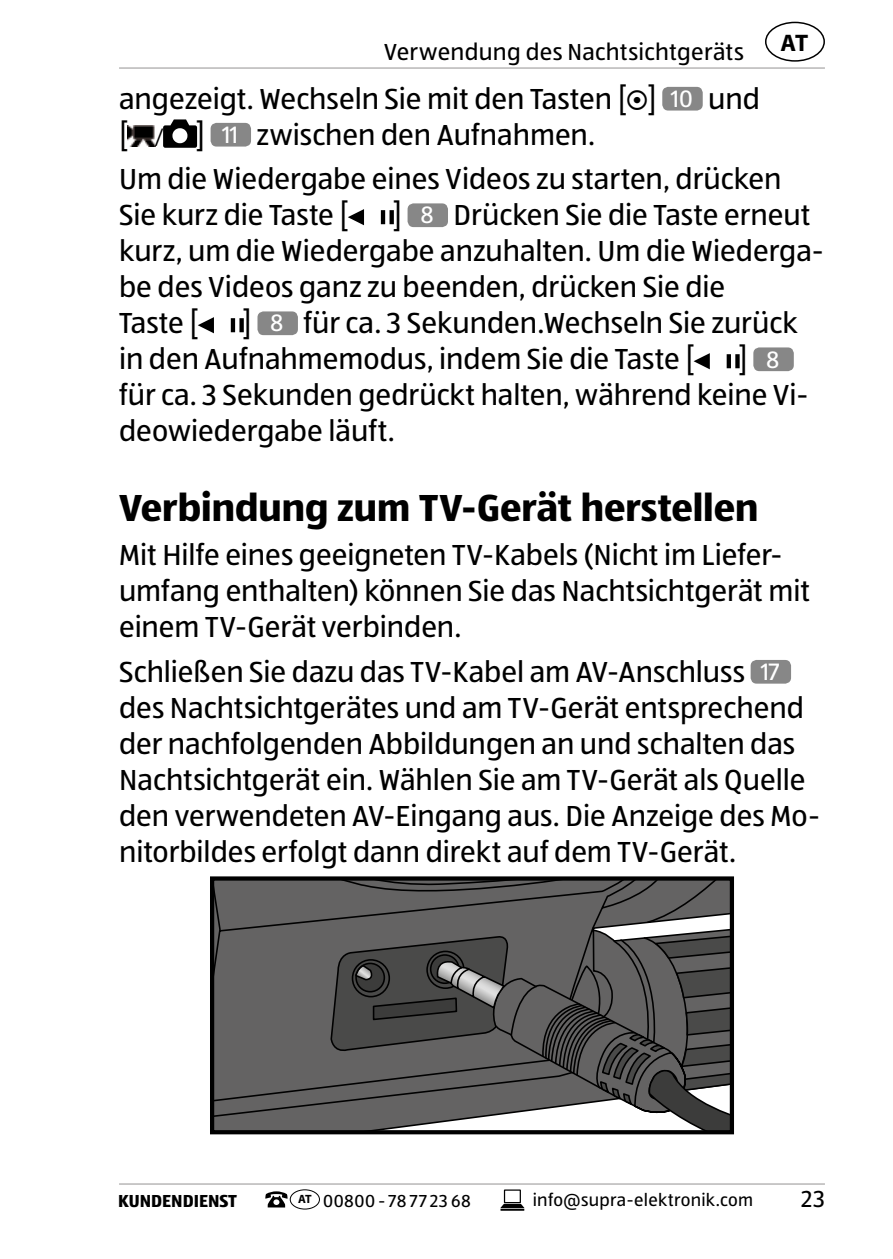
<style>
.page{position:relative;width:893px;height:1259px;background:#fff}
.page>*{position:absolute;margin:0;border:0;box-sizing:border-box;transform-origin:0 0}
.t1{font:700 39px "ALDISUEDOT";color:#000}
.t2{font:30px/36px "ALDISUEDOT";color:#000}
.t3{font:24px "ALDISUEDOT";letter-spacing:.015em;color:#000}
.t4{font:700 24px "Myriad Pro";color:#000}
.t5{font:18px "ALDISUEDOT";letter-spacing:.015em;color:#000}
.t6{font:700 18px "ALDISUEDOT";color:#000}
.s1{font-size:24.6px;color:#fff}
.s2{font-family:"Myriad Pro";font-size:24px}
</style>
<div class="page">
<svg style="left:265px;top:1191px;width:23px;height:16px"></svg>
<div style="left:290px;top:1189px;width:30px;height:20px;border:1px solid #000;border-radius:50%"></div>
<div style="left:765px;top:22px;width:60px;height:40px;border:2px solid #000;border-radius:50%"></div>
<hr style="left:119px;top:67px;width:706px;height:2px;background:#b8b7b7">
<hr style="left:119px;top:1183px;width:706px;height:1px;background:#b8b7b7">
<svg style="left:500px;top:1189px;width:24px;height:21px"></svg>
<div style="left:662px;top:87px;width:41px;height:24px;background:#878787;border-radius:6px"></div>
<img style="left:127px;top:125px;width:28px;height:21px">
<svg style="left:163px;top:119px;width:34px;height:29px"></svg>
<div style="left:211px;top:123px;width:40px;height:24px;background:#878787;border-radius:6px"></div>
<svg style="left:348px;top:209px;width:16px;height:16px"></svg>
<div style="left:389px;top:210px;width:5px;height:14px;background:#000"></div>
<hr style="left:381px;top:210px;width:4px;height:14px;background:#000">
<div style="left:408px;top:203px;width:40px;height:24px;background:#878787;border-radius:6px"></div>
<svg style="left:198px;top:317px;width:16px;height:16px"></svg>
<div style="left:239px;top:318px;width:5px;height:14px;background:#000"></div>
<hr style="left:231px;top:318px;width:4px;height:14px;background:#000">
<div style="left:257px;top:311px;width:41px;height:24px;background:#878787;border-radius:6px"></div>
<svg style="left:694px;top:353px;width:16px;height:16px"></svg>
<div style="left:735px;top:354px;width:5px;height:14px;background:#000"></div>
<hr style="left:727px;top:354px;width:4px;height:14px;background:#000">
<div style="left:753px;top:347px;width:41px;height:24px;background:#878787;border-radius:6px"></div>
<div style="left:751px;top:660px;width:40px;height:23px;background:#878787;border-radius:6px"></div>
<svg style="left:215px;top:881px;width:514px;height:248px;background:#636262"></svg>
<svg style="left:470px;top:881px;width:259px;height:43px;background:#616161"></svg>
<svg style="left:330px;top:931px;width:399px;height:198px;background:#5f5f5e"></svg>
<div style="left:210px;top:876px;width:524px;height:258px;border:4px solid #000"></div>
<p class="t3" style="left:384px;top:36px;width:361px">Verwendung des Nachtsichtgeräts</p>
<p class="t4" style="left:780px;top:27px;width:29px">AT</p>
<p class="t2" style="left:119px;top:80px;width:642px">angezeigt. Wechseln Sie mit den Tasten [ ] <span class="s1">10</span> und [ <span class="s2">/</span> ] <span class="s1">11</span> zwischen den Aufnahmen.</p>
<p class="t2" style="left:119px;top:160px;width:664px">Um die Wiedergabe eines Videos zu starten, drücken<br>Sie kurz die Taste [</p>
<p class="t2" style="left:119px;top:196px;width:706px;text-indent:275px">] <span class="s1">8</span> Drücken Sie die Taste erneut kurz, um die Wiedergabe anzuhalten. Um die Wiederga&shy;be des Videos ganz zu beenden, drücken Sie die<br>Taste [</p>
<p class="t2" style="left:119px;top:304px;width:680px;text-indent:125px">] <span class="s1">8</span> für ca. 3 Sekunden.Wechseln Sie zurück in den Aufnahmemodus, indem Sie die Taste [</p>
<p class="t2" style="left:119px;top:340px;width:691px;text-indent:620px">] <span class="s1">8 </span>für ca. 3 Sekunden gedrückt halten, während keine Vi&shy;deowiedergabe läuft.</p>
<h1 class="t1" style="left:119px;top:481px;width:641px">Verbindung zum TV-Gerät herstellen</h1>
<p class="t2" style="left:119px;top:536px;width:693px">Mit Hilfe eines geeigneten TV-Kabels (Nicht im Liefer&shy;umfang enthalten) können Sie das Nachtsichtgerät mit einem TV-Gerät verbinden.</p>
<p class="t2" style="left:119px;top:653px;width:702px">Schließen Sie dazu das TV-Kabel am AV-Anschluss <span class="s1">17 </span>des Nachtsichtgerätes und am TV-Gerät entsprechend der nachfolgenden Abbildungen an und schalten das Nachtsichtgerät ein. Wählen Sie am TV-Gerät als Quelle den verwendeten AV-Eingang aus. Die Anzeige des Mo&shy;nitorbildes erfolgt dann direkt auf dem TV-Gerät.</p>
<p class="t5" style="left:298px;top:1189px;width:174px"><sup>AT</sup> 00800 - 78 77 23 68</p>
<p class="t3" style="left:801px;top:1183px;width:25px">23</p>
<p class="t6" style="left:118px;top:1188px;width:121px">KUNDENDIENST</p>
<p class="t5" style="left:533px;top:1188px;width:222px">info@supra-elektronik.com</p>
</div>
